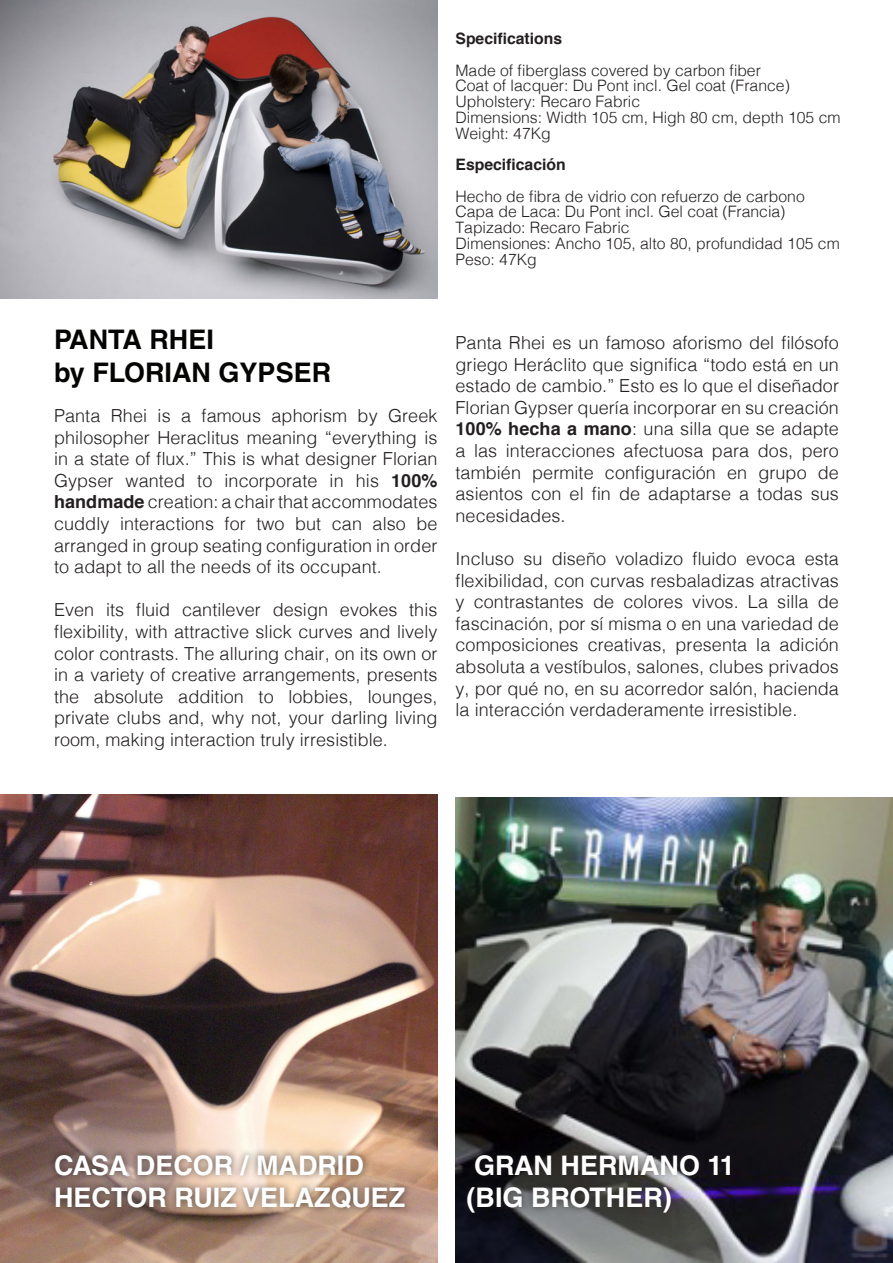
<style>
.page{position:relative;width:893px;height:1263px;background:#fff}
.page>*{position:absolute;margin:0;border:0;box-sizing:border-box;transform-origin:0 0}
.t1{font:700 27px "Helvetica LT Std";color:#fff}
.t2{font:700 27px "Helvetica LT Std";color:#040503}
.t3{font:300 18px/21.6px "Helvetica";letter-spacing:.005em;color:#231f20;text-align:justify}
.t4{font:300 15.75px "Helvetica";color:#231f20}
.t5{font:700 15.75px "Helvetica";color:#231f20}
.s1{font-weight:700}
</style>
<div class="page">
<img style="left:0;top:794px;width:437px;height:469px">
<img style="left:455px;top:798px;width:438px;height:465px">
<div style="left:460px;top:1146px;width:278px;height:74px;background:#231f20;opacity:.75"></div>
<div style="left:48px;top:1146px;width:364px;height:69px;background:#231f20;opacity:.75"></div>
<img style="left:0;top:0;width:437px;height:298px">
<p class="t5" style="left:455px;top:26px;width:108px">Specifications</p>
<p class="t4" style="left:455px;top:57px;width:307px">Made of fiberglass covered by carbon fiber</p>
<p class="t4" style="left:455px;top:72px;width:336px">Coat of lacquer: Du Pont incl. Gel coat (France)</p>
<p class="t4" style="left:455px;top:88px;width:186px">Upholstery: Recaro Fabric</p>
<p class="t4" style="left:455px;top:104px;width:387px">Dimensions: Width 105 cm, High 80 cm, depth 105 cm</p>
<p class="t4" style="left:455px;top:120px;width:97px">Weight: 47Kg</p>
<p class="t5" style="left:455px;top:152px;width:112px">Especificación</p>
<p class="t4" style="left:455px;top:183px;width:351px">Hecho de fibra de vidrio con refuerzo de carbono</p>
<p class="t4" style="left:455px;top:198px;width:332px">Capa de Laca: Du Pont incl. Gel coat (Francia)</p>
<p class="t4" style="left:455px;top:214px;width:176px">Tapizado: Recaro Fabric</p>
<p class="t4" style="left:455px;top:230px;width:386px">Dimensiones: Ancho 105, alto 80, profundidad 105 cm</p>
<p class="t4" style="left:455px;top:246px;width:83px">Peso: 47Kg</p>
<p class="t2" style="left:54px;top:323px;width:161px">PANTA RHEI</p>
<p class="t2" style="left:54px;top:356px;width:279px">by FLORIAN GYPSER</p>
<p class="t3" style="left:54px;top:403px;width:385px">Panta Rhei is a famous aphorism by Greek philosopher Heraclitus meaning “everything is in a state of flux.” This is what designer Florian Gypser wanted to incorporate in his <span class="s1">100% handmade</span> creation: a chair that accommodates cuddly interactions for two but can also be arranged in group seating configuration in order to adapt to all the needs of its occupant.</p>
<p class="t3" style="left:54px;top:598px;width:385px">Even its fluid cantilever design evokes this flexibility, with attractive slick curves and lively color contrasts. The alluring chair, on its own or in a variety of creative arrangements, presents the absolute addition to lobbies, lounges, private clubs and, why not, your darling living room, making interaction truly irresistible.</p>
<p class="t3" style="left:455px;top:331px;width:385px">Panta Rhei es un famoso aforismo del filósofo griego Heráclito que significa “todo está en un estado de cambio.” Esto es lo que el diseñador Florian Gypser quería incorporar en su creación <span class="s1">100% hecha a mano</span>: una silla que se adapte a las interacciones afectuosa para dos, pero también permite configuración en grupo de asientos con el fin de adaptarse a todas sus necesidades.</p>
<p class="t3" style="left:455px;top:547px;width:385px">Incluso su diseño voladizo fluido evoca esta flexibilidad, con curvas resbaladizas atractivas y contrastantes de colores vivos. La silla de fascinación, por sí misma o en una variedad de composiciones creativas, presenta la adición absoluta a vestíbulos, salones, clubes privados y, por qué no, en su acorredor salón, hacienda la interacción verdaderamente irresistible.</p>
<p class="t1" style="left:54px;top:1148px;width:311px">CASA DECOR / MADRID</p>
<p class="t1" style="left:54px;top:1181px;width:353px">HECTOR RUIZ VELAZQUEZ</p>
<p class="t1" style="left:474px;top:1148px;width:262px">GRAN HERMANO 11</p>
<p class="t1" style="left:466px;top:1181px;width:207px">(BIG BROTHER)</p>
</div>
